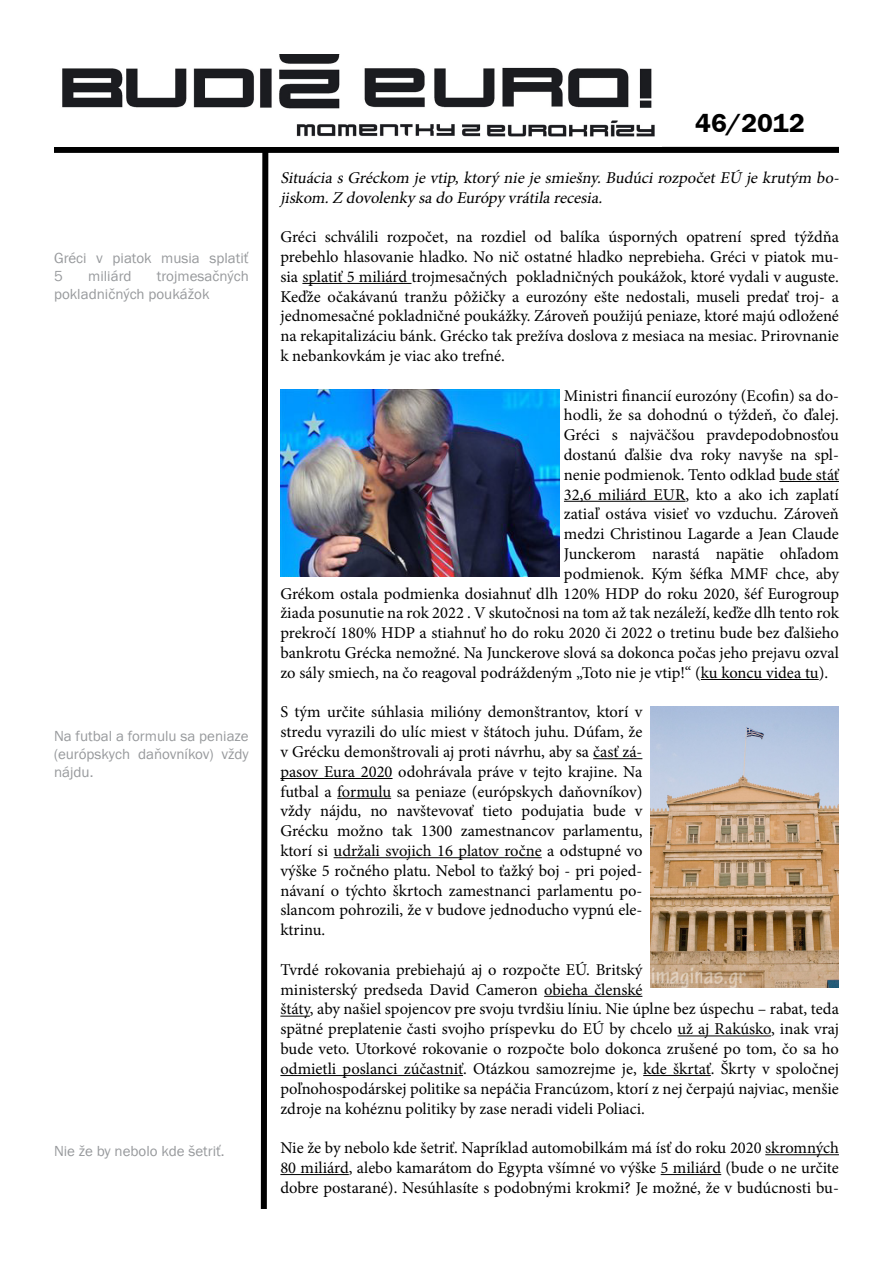
<style>
.page{position:relative;width:893px;height:1263px;background:#fff}
.page>*{position:absolute;margin:0;border:0;box-sizing:border-box;transform-origin:0 0}
.t1{font:600 27px "Franklin Gothic Itc TEE";color:#000}
.t2{font:16.5px/19.8px "Minion Pro";color:#000;text-align:justify}
.t3{font:italic 16.5px/19.8px "Minion Pro";color:#000}
.t4{font:15px/18px "Franklin Gothic Itc TEE";color:#97999c}
</style>
<div class="page">
<div style="left:54px;top:147px;width:785px;height:6px;background:#000"></div>
<svg style="left:258px;top:152px;width:13px;height:1057px"></svg>
<img style="left:62px;top:54px;width:593px;height:83px">
<hr style="left:302px;top:283px;width:109px;height:1px;background:#000">
<hr style="left:779px;top:481px;width:60px;height:1px;background:#000">
<hr style="left:564px;top:501px;width:121px;height:1px;background:#000">
<hr style="left:701px;top:679px;width:118px;height:1px;background:#000">
<hr style="left:593px;top:758px;width:49px;height:1px;background:#000">
<hr style="left:280px;top:778px;width:113px;height:1px;background:#000">
<hr style="left:337px;top:798px;width:54px;height:1px;background:#000">
<hr style="left:334px;top:857px;width:208px;height:1px;background:#000">
<hr style="left:544px;top:996px;width:98px;height:1px;background:#000">
<hr style="left:280px;top:1016px;width:30px;height:1px;background:#000">
<hr style="left:677px;top:1035px;width:94px;height:1px;background:#000">
<hr style="left:280px;top:1075px;width:183px;height:1px;background:#000">
<hr style="left:643px;top:1075px;width:68px;height:1px;background:#000">
<hr style="left:765px;top:1154px;width:74px;height:1px;background:#000">
<hr style="left:280px;top:1174px;width:69px;height:1px;background:#000">
<hr style="left:661px;top:1174px;width:60px;height:1px;background:#000">
<img style="left:280px;top:389px;width:280px;height:187px">
<img style="left:651px;top:707px;width:188px;height:280px">
<p class="t4" style="left:54px;top:249px;width:196px">Gréci v piatok musia splatiť<br>5</p>
<p class="t4" style="left:54px;top:267px;width:196px;text-indent:103px">trojmesačných pokladničných poukážok</p>
<p class="t4" style="left:88px;top:267px;width:45px">miliárd</p>
<p class="t4" style="left:54px;top:727px;width:196px;text-align:justify">Na futbal a formulu sa peniaze (európskych daňovníkov) vždy nájdu.</p>
<p class="t4" style="left:54px;top:1142px;width:172px">Nie že by nebolo kde šetriť.</p>
<h1 class="t1" style="left:695px;top:108px;width:111px">46/2012</h1>
<p class="t3" style="left:280px;top:168px;width:564px">SituáciasGréckom j evtip,ktorý niej esmiešny.BudúcirozpočetEÚ j ekrutým bo&shy;j iskom.Z dovolenky sado Európy vrátilarecesia.</p>
<p class="t2" style="left:280px;top:227px;width:560px">Gréci schválili rozpočet, na rozdiel od balíka úsporných opatrení spred týždňa prebehlo hlasovanie hladko. No nič ostatné hladko neprebieha. Gréci v piatok mu&shy;sia splatiť 5 miliárd trojmesačných pokladničných poukážok, ktoré vydali v auguste.<br>Keďže očakávanú tranžu pôžičky a eurozóny ešte nedostali, museli predať troj- a jednomesačné pokladničné poukážky. Zároveň použijú peniaze, ktoré majú odložené na rekapitalizáciu bánk. Grécko tak prežíva doslova z mesiaca na mesiac. Prirovnanie k nebankovkám je viac ako trefné.</p>
<p class="t2" style="left:564px;top:385px;width:277px">Ministri financií eurozóny (Ecofin) sa do-</p>
<p class="t2" style="left:564px;top:405px;width:277px">hodli, že sa dohodnú o týždeň, čo ďalej.</p>
<p class="t2" style="left:564px;top:425px;width:277px">Gréci s najväčšou pravdepodobnosťou</p>
<p class="t2" style="left:564px;top:445px;width:277px">dostanú ďalšie dva roky navyše na spl-</p>
<p class="t2" style="left:564px;top:465px;width:277px">nenie podmienok. Tento odklad bude stáť</p>
<p class="t2" style="left:564px;top:484px;width:277px">32,6 miliárd EUR, kto a ako ich zaplatí</p>
<p class="t2" style="left:564px;top:504px;width:276px">zatiaľ ostáva visieť vo vzduchu. Zároveň</p>
<p class="t2" style="left:564px;top:524px;width:276px">medzi Christinou Lagarde a Jean Claude</p>
<p class="t2" style="left:564px;top:544px;width:277px">Junckerom narastá napätie ohľadom</p>
<p class="t2" style="left:564px;top:564px;width:277px">podmienok. Kým šéfka MMF chce, aby</p>
<p class="t2" style="left:280px;top:583px;width:560px">Grékom ostala podmienka dosiahnuť dlh 120% HDP do roku 2020, šéf Eurogroup</p>
<p class="t2" style="left:280px;top:603px;width:560px">žiada posunutie na rok 2022 . V skutočnosi na tom až tak nezáleží, keďže dlh tento rok</p>
<p class="t2" style="left:280px;top:623px;width:560px">prekročí 180% HDP a stiahnuť ho do roku 2020 či 2022 o tretinu bude bez ďalšieho</p>
<p class="t2" style="left:280px;top:643px;width:560px">bankrotu Grécka nemožné. Na Junckerove slová sa dokonca počas jeho prejavu ozval</p>
<p class="t2" style="left:280px;top:663px;width:549px">zo sály smiech, na čo reagoval podráždeným „Toto nie je vtip!“ (ku koncu videa tu).</p>
<p class="t2" style="left:280px;top:702px;width:364px">S tým určite súhlasia milióny demonštrantov, ktorí v stredu vyrazili do ulíc miest v štátoch juhu. Dúfam, že v Grécku demonštrovali aj proti návrhu, aby sa časť zá&shy;pasov Eura 2020 odohrávala práve v tejto krajine. Na futbal a formulu sa peniaze (európskych daňovníkov) vždy nájdu, no navštevovať tieto podujatia bude v Grécku možno tak 1300 zamestnancov parlamentu, ktorí si udržali svojich 16 platov ročne a odstupné vo výške 5 ročného platu. Nebol to ťažký boj - pri pojed&shy;návaní o týchto škrtoch zamestnanci parlamentu po&shy;slancom pohrozili, že v budove jednoducho vypnú ele&shy;ktrinu.</p>
<p class="t2" style="left:280px;top:960px;width:560px;text-align:left">Tvrdé rokovania prebiehajú aj o rozpočte EÚ. Britský<br>ministerský predseda David Cameron obieha členské<br>štáty, aby našiel spojencov pre svoju tvrdšiu líniu. Nie úplne bez úspechu – rabat, teda spätné preplatenie časti svojho príspevku do EÚ by chcelo už aj Rakúsko, inak vraj bude veto. Utorkové rokovanie o rozpočte bolo dokonca zrušené po tom, čo sa ho odmietli poslanci zúčastniť. Otázkou samozrejme je, kde škrtať. Škrty v spoločnej poľnohospodárskej politike sa nepáčia Francúzom, ktorí z nej čerpajú najviac, menšie zdroje na kohéznu politiky by zase neradi videli Poliaci.</p>
<p class="t2" style="left:280px;top:1138px;width:560px">Nie že by nebolo kde šetriť. Napríklad automobilkám má ísť do roku 2020 skromných 80 miliárd, alebo kamarátom do Egypta všímné vo výške 5 miliárd (bude o ne určite dobre postarané). Nesúhlasíte s podobnými krokmi? Je možné, že v budúcnosti bu-</p>
</div>
